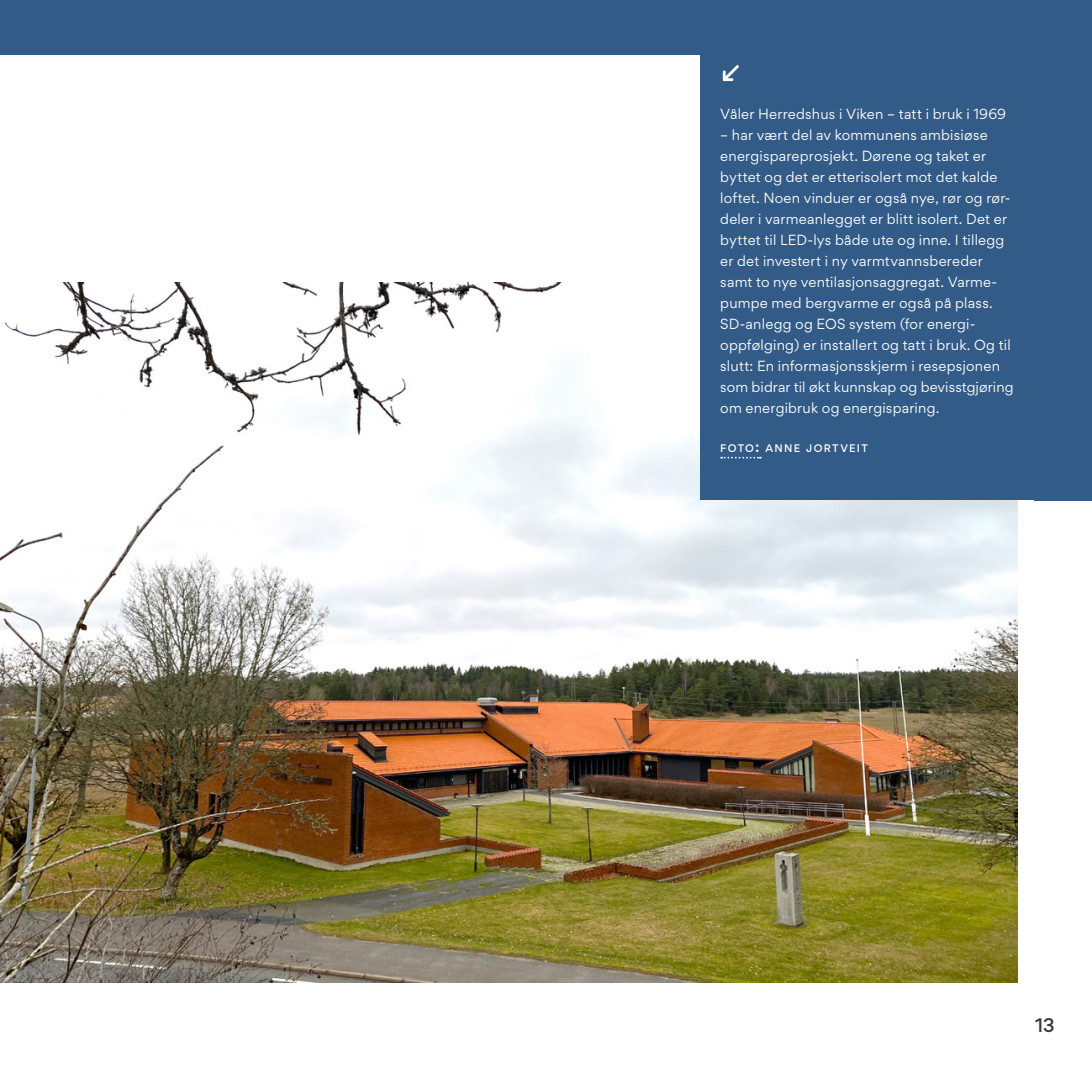
<style>
.page{position:relative;width:1092px;height:1092px;background:#fff}
.page>*{position:absolute;margin:0;border:0;box-sizing:border-box;transform-origin:0 0}
.t1{font:500 17.5px "Gordita";color:#3a3a39}
.t2{font:13.12px/21px "Gordita";letter-spacing:.015em;color:#fff}
.t3{font:500 9.8px "Gordita";letter-spacing:.135em;color:#fff}
.s1{font-size:14px}
</style>
<div class="page">
<div style="left:0;top:0;width:1091px;height:55px;background:#325b87"></div>
<img style="left:0;top:282px;width:1017px;height:700px">
<div style="left:700px;top:55px;width:375px;height:445px;background:#325b87"></div>
<svg style="left:721px;top:457px;width:39px;height:1px"></svg>
<svg style="left:722px;top:64px;width:18px;height:18px"></svg>
<div style="left:1034px;top:41px;width:57px;height:459px;background:#325b87"></div>
<p class="t2" style="left:720px;top:103px;width:287px">Våler Herredshus i Viken – tatt i bruk i 1969</p>
<p class="t2" style="left:720px;top:124px;width:295px">– har vært del av kommunens ambisiøse energispareprosjekt. Dørene og taket er byttet og det er etterisolert mot det kalde loftet. Noen vinduer er også nye, rør og rør&shy;deler i varmeanlegget er blitt isolert. Det er byttet til LED-lys både ute og inne. I tillegg er det investert i ny varmtvannsbereder samt to nye ventilasjonsaggregat. Varme&shy;pumpe med bergvarme er også på plass.<br>SD-anlegg og EOS system (for energi&shy;oppfølging) er installert og tatt i bruk. Og til slutt: En informasjonsskjerm i resepsjonen som bidrar til økt kunnskap og bevisstgjøring om energibruk og energisparing.</p>
<p class="t3" style="left:720px;top:440px;width:149px">FOTO<span class="s1">:</span> ANNE JORTVEIT</p>
<h1 class="t1" style="left:1035px;top:1012px;width:21px">13</h1>
</div>
